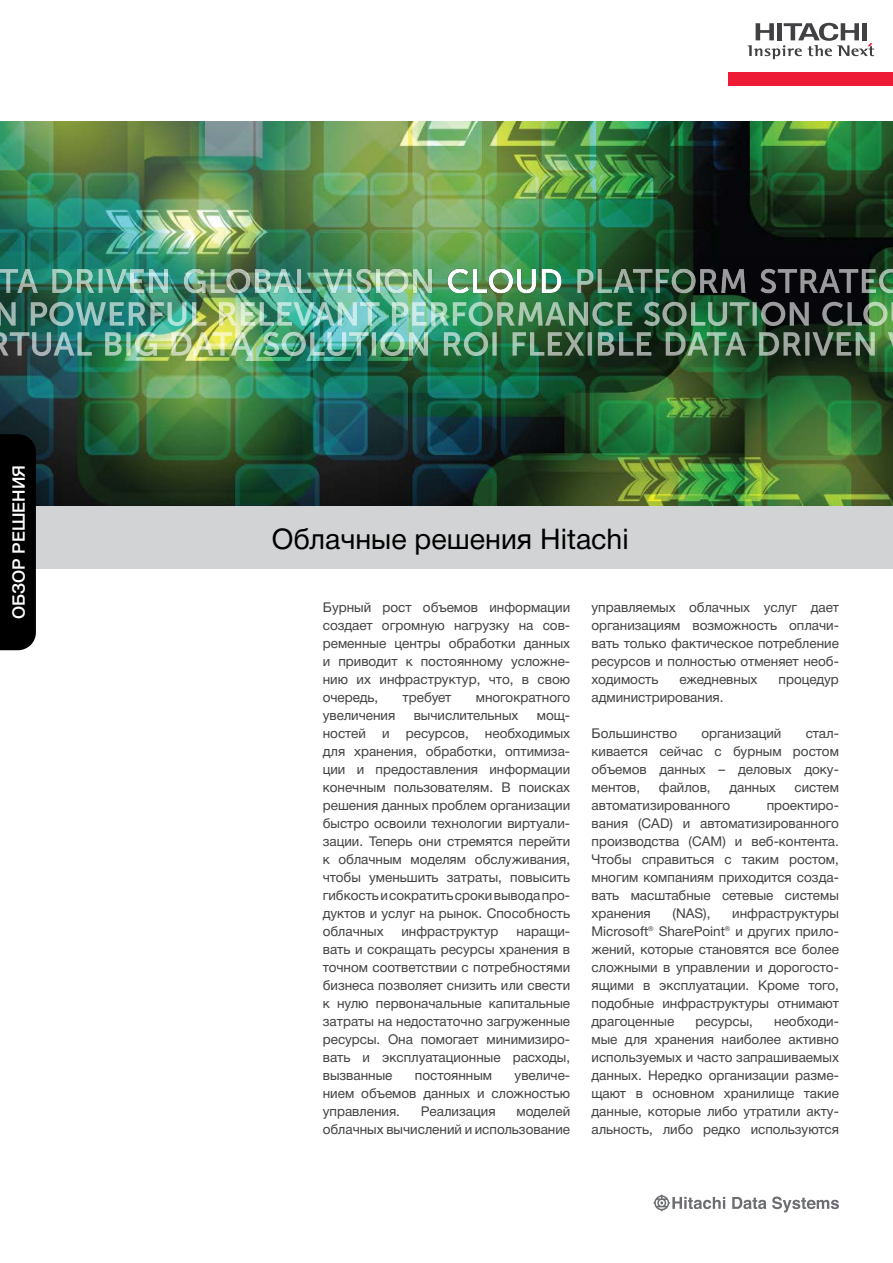
<style>
.page{position:relative;width:893px;height:1263px;background:#fff}
.page>*{position:absolute;margin:0;border:0;box-sizing:border-box;transform-origin:0 0}
.t1{font:28.5px "Helvetica 5 Normal";color:#000}
.t2{font:17.25px "Helvetica 6 Medium";color:#fff}
.t3{font:13.5px/18px "Helvetica 5 Normal";color:#414042;text-align:justify}
</style>
<div class="page">
<svg style="left:653px;top:1194px;width:72px;height:18px"></svg>
<svg style="left:732px;top:1197px;width:34px;height:12px"></svg>
<svg style="left:772px;top:1196px;width:67px;height:16px"></svg>
<div style="left:729px;top:72px;width:164px;height:14px;background:#ed1b35"></div>
<svg style="left:747px;top:23px;width:127px;height:36px"></svg>
<img style="left:0;top:122px;width:893px;height:384px">
<div style="left:0;top:506px;width:893px;height:63px;background:#d1d3d4"></div>
<img style="left:0;top:302px;width:893px;height:24px">
<img style="left:0;top:332px;width:893px;height:24px">
<div style="left:0;top:434px;width:36px;height:216px;background:#000"></div>
<img style="left:0;top:256px;width:893px;height:38px">
<p class="t2" style="left:9px;top:619px;width:156px;rotate:-90deg">ОБЗОР РЕШЕНИЯ</p>
<h1 class="t1" style="left:272px;top:523px;width:358px">Облачные решения Hitachi</h1>
<p class="t3" style="left:323px;top:598px;width:249px">Бурный рост объемов информации создает огромную нагрузку на сов&shy;ременные центры обработки данных и приводит к постоянному усложне&shy;нию их инфраструктур, что, в свою очередь,</p>
<p class="t3" style="left:403px;top:688px;width:50px">требует</p>
<p class="t3" style="left:476px;top:688px;width:96px">многократного</p>
<p class="t3" style="left:323px;top:706px;width:74px">увеличения</p>
<p class="t3" style="left:414px;top:706px;width:106px">вычислительных</p>
<p class="t3" style="left:323px;top:706px;width:249px;text-indent:214px">мощ&shy;ностей и ресурсов, необходимых для хранения, обработки, оптимиза&shy;ции и предоставления информации конечным пользователям. В поисках решения данных проблем организации быстро освоили технологии виртуали&shy;зации. Теперь они стремятся перейти к облачным моделям обслуживания, чтобы уменьшить затраты, повысить гибкость и сократить сроки вывода про&shy;дуктов и услуг на рынок. Способность облачных</p>
<p class="t3" style="left:401px;top:922px;width:99px">инфраструктур</p>
<p class="t3" style="left:323px;top:922px;width:249px;text-indent:194px">наращи&shy;вать и сокращать ресурсы хранения в точном соответствии с потребностями бизнеса позволяет снизить или свести к нулю первоначальные капитальные затраты на недостаточно загруженные ресурсы. Она помогает минимизиро&shy;вать и эксплуатационные расходы, вызванные</p>
<p class="t3" style="left:323px;top:1066px;width:249px;text-indent:192px">увеличе&shy;нием объемов данных и сложностью управления.</p>
<p class="t3" style="left:415px;top:1066px;width:79px">постоянным</p>
<p class="t3" style="left:323px;top:1102px;width:249px;text-align:right">моделей<br>облачных вычислений и использование</p>
<p class="t3" style="left:421px;top:1102px;width:76px">Реализация</p>
<p class="t3" style="left:591px;top:598px;width:249px">управляемых облачных услуг дает организациям возможность оплачи&shy;вать только фактическое потребление ресурсов и полностью отменяет необ&shy;ходимость</p>
<p class="t3" style="left:679px;top:670px;width:80px">ежедневных</p>
<p class="t3" style="left:778px;top:670px;width:62px">процедур</p>
<p class="t3" style="left:591px;top:688px;width:134px">администрирования.</p>
<p class="t3" style="left:591px;top:724px;width:87px">Большинство</p>
<p class="t3" style="left:701px;top:724px;width:82px">организаций</p>
<p class="t3" style="left:591px;top:724px;width:249px;text-indent:214px">стал&shy;кивается сейчас с бурным ростом объемов данных – деловых доку&shy;ментов,</p>
<p class="t3" style="left:659px;top:778px;width:53px">файлов,</p>
<p class="t3" style="left:729px;top:778px;width:48px">данных</p>
<p class="t3" style="left:794px;top:778px;width:46px">систем</p>
<p class="t3" style="left:591px;top:796px;width:140px">автоматизированного</p>
<p class="t3" style="left:591px;top:796px;width:249px;text-indent:175px">проектиро&shy;вания (CAD) и автоматизированного производства (CAM) и веб-контента.<br>Чтобы справиться с таким ростом, многим компаниям приходится созда&shy;вать масштабные сетевые системы хранения</p>
<p class="t3" style="left:672px;top:904px;width:39px">(NAS),</p>
<p class="t3" style="left:591px;top:904px;width:249px;text-indent:141px">инфраструктуры Microsoft® SharePoint® и других прило&shy;жений, которые становятся все более сложными в управлении и дорогосто&shy;ящими в эксплуатации. Кроме того, подобные инфраструктуры отнимают драгоценные</p>
<p class="t3" style="left:591px;top:1012px;width:249px;text-indent:183px">необходи&shy;мые для хранения наиболее активно используемых и часто запрашиваемых данных. Нередко организации разме&shy;щают в основном хранилище такие данные, которые либо утратили акту&shy;альность, либо редко используются</p>
<p class="t3" style="left:695px;top:1012px;width:59px">ресурсы,</p>
</div>
